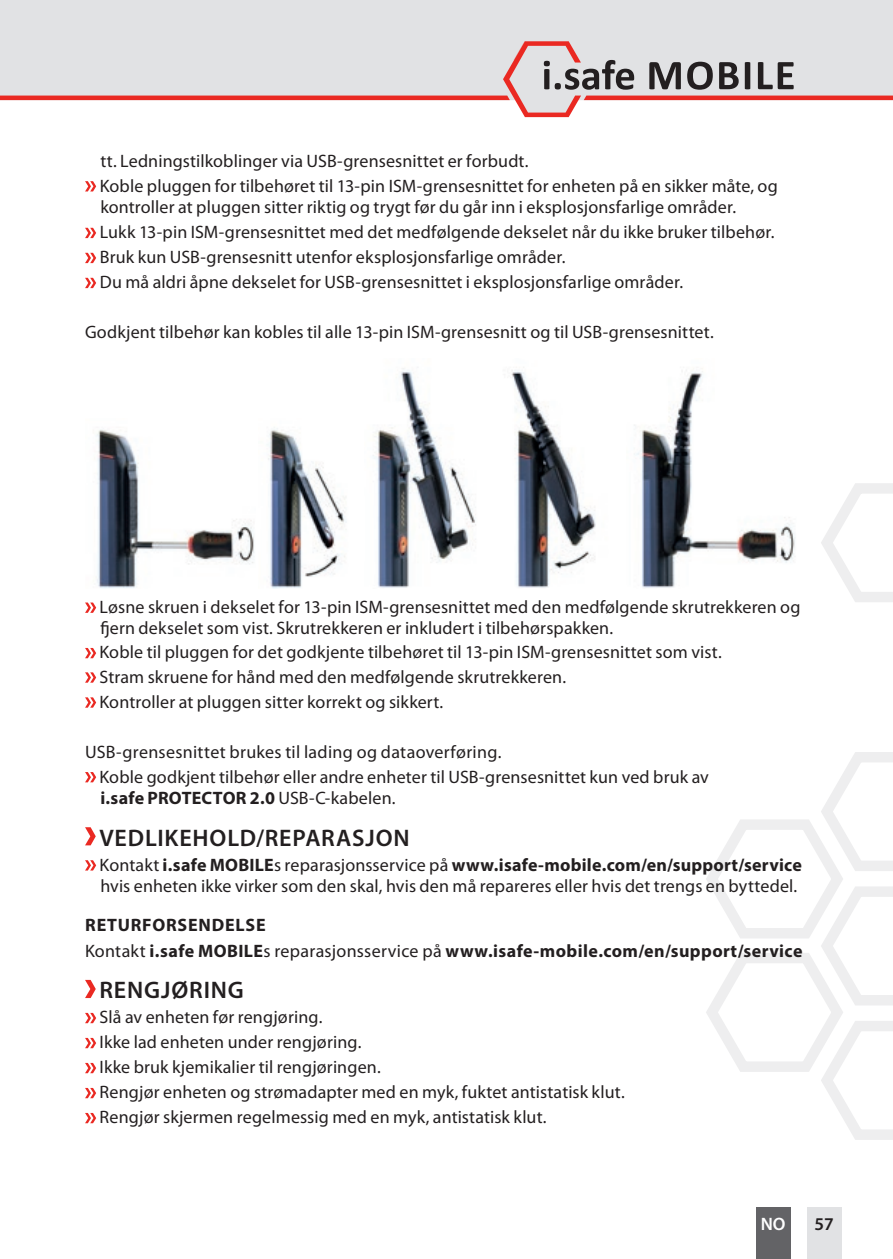
<style>
.page{position:relative;width:893px;height:1259px;background:#fff}
.page>*{position:absolute;margin:0;border:0;box-sizing:border-box;transform-origin:0 0}
.t1{font:600 24px "Myriad Pro";letter-spacing:.035em;color:#231f20}
.t2{font:18px/24.9px "Myriad Pro";letter-spacing:.01em;color:#231f20}
.t3{font:700 18px/25.8px "Myriad Pro";letter-spacing:.025em;color:#231f20}
.t4{font:600 18px "Myriad Pro";color:#fff}
.t5{font:600 18px "Myriad Pro";color:#231f20}
.s1{font-weight:400}
.s2{font-weight:700}
</style>
<div class="page">
<svg style="left:821px;top:483px;width:72px;height:119px"></svg>
<svg style="left:706px;top:752px;width:187px;height:388px"></svg>
<div style="left:756px;top:1208px;width:34px;height:51px;background:#636366"></div>
<div style="left:807px;top:1208px;width:34px;height:51px;background:#e1e2e4"></div>
<div style="left:0;top:0;width:893px;height:41px;background:#e1e2e4"></div>
<svg style="left:0;top:41px;width:893px;height:76px"></svg>
<svg style="left:85px;top:181px;width:11px;height:10px"></svg>
<svg style="left:85px;top:228px;width:11px;height:10px"></svg>
<svg style="left:85px;top:253px;width:11px;height:10px"></svg>
<svg style="left:85px;top:278px;width:11px;height:10px"></svg>
<img style="left:96px;top:430px;width:158px;height:158px">
<img style="left:267px;top:428px;width:79px;height:160px">
<img style="left:373px;top:368px;width:103px;height:220px">
<img style="left:511px;top:370px;width:85px;height:218px">
<img style="left:634px;top:368px;width:161px;height:220px">
<svg style="left:85px;top:602px;width:11px;height:11px"></svg>
<svg style="left:85px;top:648px;width:11px;height:10px"></svg>
<svg style="left:85px;top:672px;width:11px;height:10px"></svg>
<svg style="left:85px;top:697px;width:11px;height:10px"></svg>
<svg style="left:85px;top:772px;width:11px;height:10px"></svg>
<svg style="left:85px;top:827px;width:11px;height:18px"></svg>
<svg style="left:85px;top:860px;width:11px;height:10px"></svg>
<svg style="left:85px;top:980px;width:11px;height:18px"></svg>
<svg style="left:85px;top:1013px;width:11px;height:10px"></svg>
<svg style="left:85px;top:1038px;width:11px;height:10px"></svg>
<svg style="left:85px;top:1063px;width:11px;height:10px"></svg>
<svg style="left:85px;top:1088px;width:11px;height:10px"></svg>
<svg style="left:85px;top:1113px;width:11px;height:10px"></svg>
<p class="t2" style="left:100px;top:148px;width:679px">tt. Ledningstilkoblinger via USB-grensesnittet er forbudt.<br>Koble pluggen for tilbehøret til 13-pin ISM-grensesnittet for enheten på en sikker måte, og</p>
<p class="t2" style="left:100px;top:194px;width:676px">kontroller at pluggen sitter riktig og trygt før du går inn i eksplosjonsfarlige områder.<br>Lukk 13-pin ISM-grensesnittet med det medfølgende dekselet når du ikke bruker tilbehør.<br>Bruk kun USB-grensesnitt utenfor eksplosjonsfarlige områder.<br>Du må aldri åpne dekselet for USB-grensesnittet i eksplosjonsfarlige områder.</p>
<p class="t2" style="left:85px;top:319px;width:630px">Godkjent tilbehør kan kobles til alle 13-pin ISM-grensesnitt og til USB-grensesnittet.</p>
<p class="t2" style="left:100px;top:596px;width:702px;line-height:21px">Løsne skruen i dekselet for 13-pin ISM-grensesnittet med den medfølgende skrutrekkeren og fjern dekselet som vist. Skrutrekkeren er inkludert i tilbehørspakken.</p>
<p class="t2" style="left:100px;top:640px;width:624px">Koble til pluggen for det godkjente tilbehøret til 13-pin ISM-grensesnittet som vist.<br>Stram skruene for hånd med den medfølgende skrutrekkeren.<br>Kontroller at pluggen sitter korrekt og sikkert.</p>
<p class="t2" style="left:100px;top:738px;width:611px;text-indent:-15px">USB-grensesnittet brukes til lading og dataoverføring.<br>Koble godkjent tilbehør eller andre enheter til USB-grensesnittet kun ved bruk av</p>
<p class="t3" style="left:100px;top:784px;width:297px">i.safe PROTECTOR 2.0 <span class="s1">USB-C-kabelen.</span></p>
<h1 class="t1" style="left:99px;top:822px;width:312px">VEDLIKEHOLD/REPARASJON</h1>
<p class="t2" style="left:100px;top:853px;width:704px;line-height:21.6px">Kontakt <span class="s2">i.safe MOBILE</span>s reparasjonsservice på <span class="s2">www.isafe-mobile.com/en/support/service </span>hvis enheten ikke virker som den skal, hvis den må repareres eller hvis det trengs en byttedel.</p>
<p class="t3" style="left:85px;top:911px;width:719px">RETURFORSENDELSE<br><span class="s1">Kontakt</span> i.safe MOBILE<span class="s1">s reparasjonsservice på</span> www.isafe-mobile.com/en/support/service</p>
<h1 class="t1" style="left:99px;top:975px;width:146px">RENGJØRING</h1>
<p class="t2" style="left:100px;top:1004px;width:527px">Slå av enheten før rengjøring.<br>Ikke lad enheten under rengjøring.<br>Ikke bruk kjemikalier til rengjøringen.<br>Rengjør enheten og strømadapter med en myk, fuktet antistatisk klut.<br>Rengjør skjermen regelmessig med en myk, antistatisk klut.</p>
<p class="t4" style="left:761px;top:1212px;width:26px">NO</p>
<p class="t5" style="left:815px;top:1212px;width:21px">57</p>
</div>
